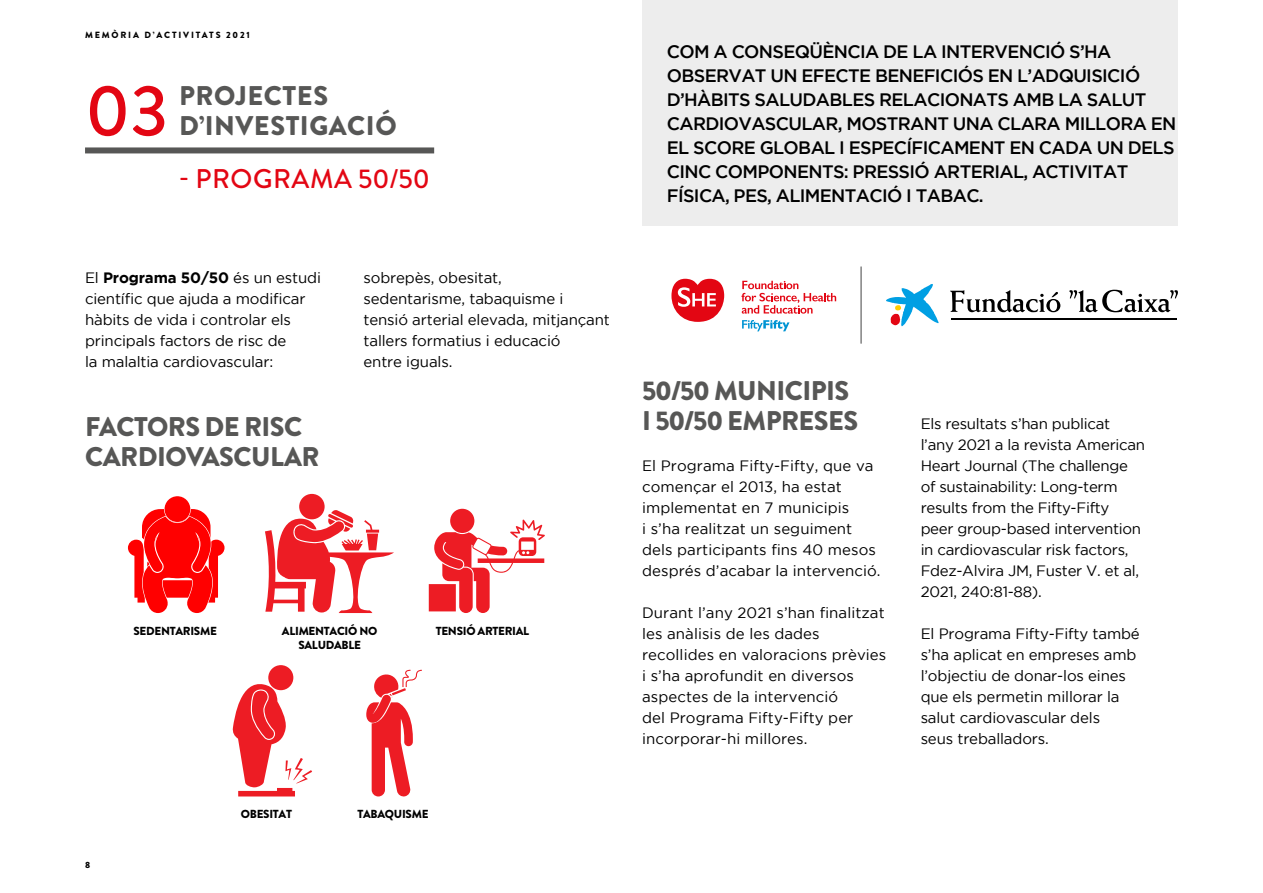
<style>
.page{position:relative;width:1263px;height:893px;background:#fff}
.page>*{position:absolute;margin:0;border:0;box-sizing:border-box;transform-origin:0 0}
.t1{font:500 72px "Brandon Grotesque";color:#e30613}
.t2{font:900 27px/30px "Brandon Grotesque";letter-spacing:-.02em;color:#575756}
.t3{font:900 27px/30px "Brandon Grotesque";letter-spacing:.02em;color:#575756}
.t4{font:500 27px "Brandon Grotesque";letter-spacing:.02em;color:#e30613}
.t5{font:500 18px/24px "Gotham";letter-spacing:-.035em;color:#000}
.t6{font:15px/21px "Gotham";letter-spacing:-.01em;color:#000}
.t7{font:900 11.7px "Brandon Grotesque";letter-spacing:-.025em;color:#000}
.t8{font:900 9px "Brandon Grotesque";letter-spacing:.2em;color:#000}
.s1{font-weight:700}
</style>
<div class="page">
<div style="left:85px;top:147px;width:349px;height:6px;background:#575756"></div>
<div style="left:450px;top:509px;width:24px;height:24px;background:#ed1c24;border-radius:50%"></div>
<svg style="left:429px;top:519px;width:116px;height:94px"></svg>
<div style="left:299px;top:494px;width:26px;height:25px;background:#ed1c24;border-radius:50%"></div>
<svg style="left:265px;top:509px;width:129px;height:104px"></svg>
<div style="left:164px;top:496px;width:27px;height:26px;border:1px solid #fff;border-radius:50%"></div>
<svg style="left:128px;top:509px;width:97px;height:104px"></svg>
<div style="left:165px;top:496px;width:25px;height:26px;background:#f00;border-radius:50%"></div>
<div style="left:268px;top:665px;width:25px;height:25px;background:#ed1c24;border-radius:50%"></div>
<svg style="left:232px;top:680px;width:80px;height:116px"></svg>
<svg style="left:366px;top:670px;width:56px;height:127px"></svg>
<div style="left:642px;top:0;width:536px;height:225px;background:#ededed"></div>
<svg style="left:671px;top:279px;width:53px;height:43px"></svg>
<svg style="left:741px;top:281px;width:95px;height:33px"></svg>
<svg style="left:742px;top:320px;width:47px;height:11px"></svg>
<svg style="left:861px;top:266px;width:1px;height:78px"></svg>
<svg style="left:886px;top:284px;width:53px;height:42px"></svg>
<svg style="left:950px;top:290px;width:110px;height:22px"></svg>
<svg style="left:1069px;top:290px;width:109px;height:22px"></svg>
<hr style="left:951px;top:318px;width:226px;height:1px;background:#000">
<hr style="left:951px;top:319px;width:226px;height:1px;background:#000">
<p class="t8" style="left:85px;top:29px;width:166px">MEMÒRIA D’ACTIVITATS 2021</p>
<h1 class="t1" style="left:85px;top:61px;width:85px">03</h1>
<h2 class="t3" style="left:179px;top:81px;width:219px">PROJECTES<br>D’INVESTIGACIÓ</h2>
<h2 class="t4" style="left:179px;top:160px;width:253px">- PROGRAMA 50/50</h2>
<p class="t6" style="left:85px;top:267px;width:237px">El <span class="s1">Programa 50/50</span> és un estudi científic que ajuda a modificar hàbits de vida i controlar els principals factors de risc de<br>la malaltia cardiovascular:</p>
<h2 class="t2" style="left:85px;top:412px;width:236px">FACTORS DE RISC<br>CARDIOVASCULAR</h2>
<p class="t6" style="left:364px;top:267px;width:248px">sobrepès, obesitat,<br>sedentarisme, tabaquisme i tensió arterial elevada, mitjançant tallers formatius i educació<br>entre iguals.</p>
<p class="t7" style="left:133px;top:622px;width:85px">SEDENTARISME</p>
<p class="t7" style="left:282px;top:622px;width:97px">ALIMENTACIÓ NO</p>
<p class="t7" style="left:436px;top:622px;width:95px">TENSIÓ ARTERIAL</p>
<p class="t7" style="left:298px;top:636px;width:64px">SALUDABLE</p>
<p class="t8" style="left:85px;top:858px;width:7px">8</p>
<p class="t7" style="left:241px;top:806px;width:53px">OBESITAT</p>
<p class="t7" style="left:357px;top:806px;width:72px">TABAQUISME</p>
<p class="t5" style="left:667px;top:39px;width:511px">COM A CONSEQÜÈNCIA DE LA INTERVENCIÓ S’HA OBSERVAT UN EFECTE BENEFICIÓS EN L’ADQUISICIÓ D’HÀBITS SALUDABLES RELACIONATS AMB LA SALUT CARDIOVASCULAR, MOSTRANT UNA CLARA MILLORA EN EL SCORE GLOBAL I ESPECÍFICAMENT EN CADA UN DELS CINC COMPONENTS: PRESSIÓ ARTERIAL, ACTIVITAT FÍSICA, PES, ALIMENTACIÓ I TABAC.</p>
<h2 class="t2" style="left:642px;top:376px;width:218px">50/50 MUNICIPIS<br>I 50/50 EMPRESES</h2>
<p class="t6" style="left:642px;top:455px;width:240px">El Programa Fifty-Fifty, que va començar el 2013, ha estat implementat en 7 municipis<br>i s’ha realitzat un seguiment dels participants fins 40 mesos després d’acabar la intervenció.</p>
<p class="t6" style="left:642px;top:602px;width:246px">Durant l’any 2021 s’han finalitzat les anàlisis de les dades recollides en valoracions prèvies i s’ha aprofundit en diversos aspectes de la intervenció<br>del Programa Fifty-Fifty per incorporar-hi millores.</p>
<p class="t6" style="left:921px;top:413px;width:226px">Els resultats s’han publicat l’any 2021 a la revista American<br>Heart Journal (The challenge of sustainability: Long-term results from the Fifty-Fifty peer group-based intervention in cardiovascular risk factors,<br>Fdez-Alvira JM, Fuster V. et al,<br>2021, 240:81-88).</p>
<p class="t6" style="left:921px;top:623px;width:221px">El Programa Fifty-Fifty també s’ha aplicat en empreses amb l’objectiu de donar-los eines que els permetin millorar la salut cardiovascular dels<br>seus treballadors.</p>
</div>
